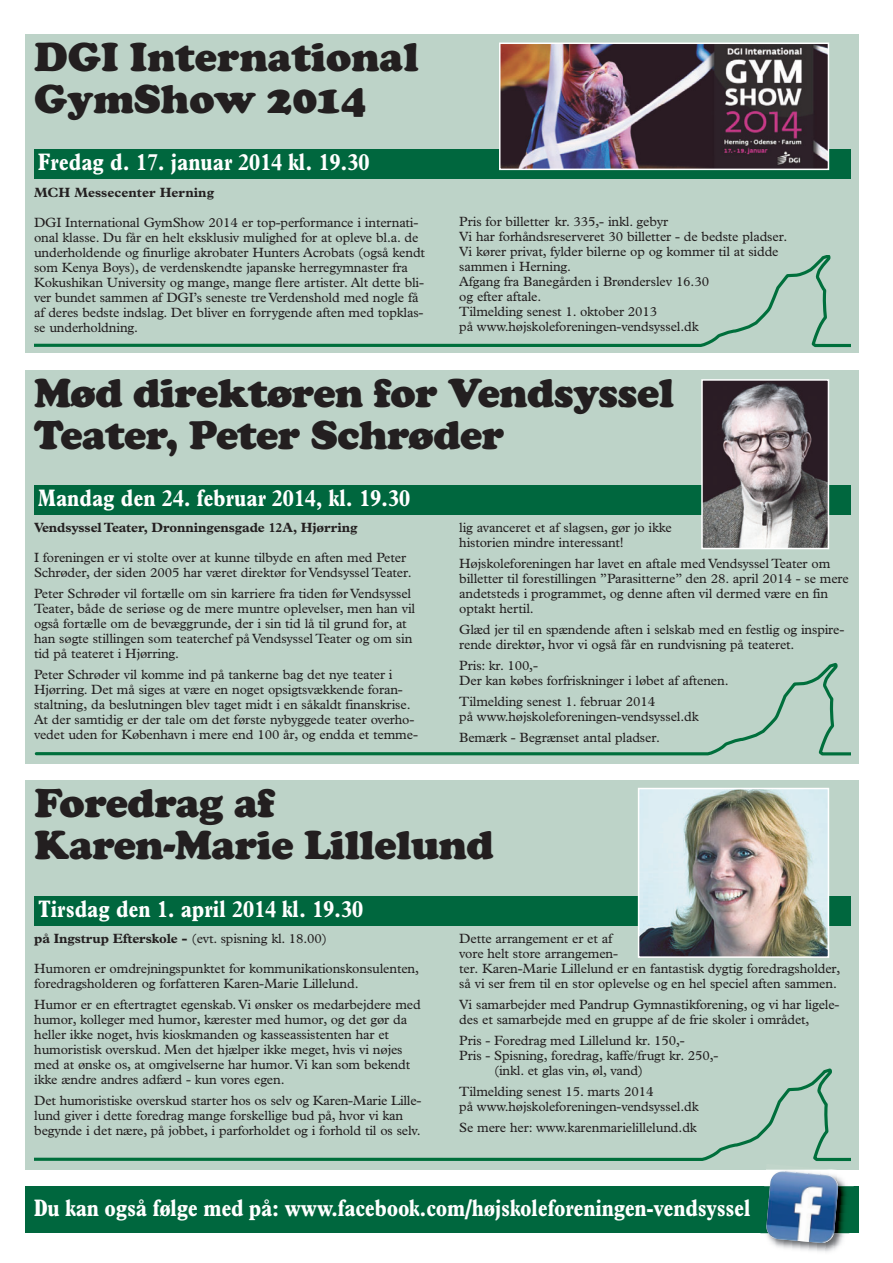
<style>
.page{position:relative;width:893px;height:1263px;background:#fff}
.page>*{position:absolute;margin:0;border:0;box-sizing:border-box;transform-origin:0 0}
.t1{font:900 42px/42px "Cooper";letter-spacing:-.01em;color:#231f20}
.t2{font:700 condensed 24px "Plantin";color:#fff}
.t3{font:13.5px/15px "Plantin";letter-spacing:-.01em;color:#231f20}
.t4{font:700 13.5px "Plantin";letter-spacing:-.01em;color:#231f20}
.s1{font-weight:700}
</style>
<div class="page">
<div style="left:26px;top:370px;width:833px;height:393px;background:#bdd3c8"></div>
<div style="left:26px;top:34px;width:833px;height:319px;background:#bdd3c8"></div>
<svg style="left:35px;top:663px;width:815px;height:92px"></svg>
<svg style="left:34px;top:255px;width:816px;height:92px"></svg>
<div style="left:34px;top:485px;width:816px;height:29px;background:#00673e"></div>
<div style="left:34px;top:149px;width:816px;height:30px;background:#00673e"></div>
<img style="left:502px;top:46px;width:324px;height:121px">
<div style="left:499px;top:43px;width:330px;height:127px;border:2px solid #fff"></div>
<img style="left:704px;top:382px;width:122px;height:164px">
<div style="left:701px;top:379px;width:128px;height:170px;border:2px solid #fff"></div>
<div style="left:26px;top:1186px;width:833px;height:47px;background:#00673e"></div>
<div style="left:26px;top:780px;width:833px;height:389px;background:#bdd3c8"></div>
<svg style="left:34px;top:1068px;width:816px;height:93px"></svg>
<div style="left:34px;top:896px;width:816px;height:30px;background:#00673e"></div>
<img style="left:641px;top:791px;width:185px;height:164px">
<div style="left:638px;top:788px;width:191px;height:170px;border:2px solid #fff"></div>
<img style="left:764px;top:1169px;width:91px;height:17px">
<img style="left:760px;top:1233px;width:89px;height:19px">
<img style="left:764px;top:1186px;width:89px;height:47px">
<img style="left:766px;top:1171px;width:73px;height:72px">
<h1 class="t1" style="left:34px;top:39px;width:386px">DGI International<br>GymShow 2014</h1>
<h2 class="t2" style="left:38px;top:153px;width:333px">Fredag d. 17. januar 2014 kl. 19.30</h2>
<p class="t4" style="left:34px;top:187px;width:182px">MCH Messecenter Herning</p>
<p class="t3" style="left:34px;top:216px;width:393px">DGI International GymShow 2014 er top-performance i internati&shy;onal klasse. Du får en helt eksklusiv mulighed for at opleve bl.a. de underholdende og finurlige akrobater Hunters Acrobats (også kendt som Kenya Boys), de verdenskendte japanske herregymnaster fra Kokushikan University og mange, mange flere artister. Alt dette bli&shy;ver bundet sammen af DGI’s seneste tre Verdenshold med nogle få af deres bedste indslag. Det bliver en forrygende aften med topklas&shy;se underholdning.</p>
<p class="t3" style="left:459px;top:215px;width:329px">Pris for billetter kr. 335,- inkl. gebyr<br>Vi har forhåndsreserveret 30 billetter - de bedste pladser.<br>Vi kører privat, fylder bilerne op og kommer til at sidde sammen i Herning.<br>Afgang fra Banegården i Brønderslev 16.30<br>og efter aftale.<br>Tilmelding senest 1. oktober 2013<br>på www.højskoleforeningen-vendsyssel.dk</p>
<h1 class="t1" style="left:34px;top:375px;width:642px">Mød direktøren for Vendsyssel<br>Teater, Peter Schrøder</h1>
<h2 class="t2" style="left:38px;top:489px;width:373px">Mandag den 24. februar 2014, kl. 19.30</h2>
<p class="t4" style="left:34px;top:523px;width:325px">Vendsyssel Teater, Dronningensgade 12A, Hjørring</p>
<p class="t3" style="left:34px;top:551px;width:379px">I foreningen er vi stolte over at kunne tilbyde en aften med Peter<br>Schrøder, der siden 2005 har været direktør for Vendsyssel Teater.</p>
<p class="t3" style="left:34px;top:587px;width:383px">Peter Schrøder vil fortælle om sin karriere fra tiden før Vendsyssel Teater, både de seriøse og de mere muntre oplevelser, men han vil også fortælle om de bevæggrunde, der i sin tid lå til grund for, at han søgte stillingen som teaterchef på Vendsyssel Teater og om sin tid på teateret i Hjørring.</p>
<p class="t3" style="left:34px;top:668px;width:385px">Peter Schrøder vil komme ind på tankerne bag det nye teater i Hjørring. Det må siges at være en noget opsigtsvækkende foran&shy;staltning, da beslutningen blev taget midt i en såkaldt finanskrise.<br>At der samtidig er der tale om det første nybyggede teater overho&shy;vedet uden for København i mere end 100 år, og endda et temme-</p>
<p class="t3" style="left:459px;top:521px;width:214px">lig avanceret et af slagsen, gør jo ikke historien mindre interessant!</p>
<p class="t3" style="left:459px;top:557px;width:391px">Højskoleforeningen har lavet en aftale med Vendsyssel Teater om billetter til forestillingen ”Parasitterne” den 28. april 2014 - se mere andetsteds i programmet, og denne aften vil dermed være en fin optakt hertil.</p>
<p class="t3" style="left:459px;top:623px;width:387px">Glæd jer til en spændende aften i selskab med en festlig og inspire&shy;rende direktør, hvor vi også får en rundvisning på teateret.</p>
<p class="t3" style="left:459px;top:659px;width:271px">Pris: kr. 100,-<br>Der kan købes forfriskninger i løbet af aftenen.</p>
<p class="t3" style="left:459px;top:695px;width:241px">Tilmelding senest 1. februar 2014<br>på www.højskoleforeningen-vendsyssel.dk</p>
<p class="t3" style="left:459px;top:731px;width:202px">Bemærk - Begrænset antal pladser.</p>
<h1 class="t1" style="left:34px;top:785px;width:461px">Foredrag af<br>Karen-Marie Lillelund</h1>
<h2 class="t2" style="left:38px;top:900px;width:326px">Tirsdag den 1. april 2014 kl. 19.30</h2>
<p class="t3" style="left:34px;top:932px;width:294px"><span class="s1">på Ingstrup Efterskole -</span> (evt. spisning kl. 18.00)</p>
<p class="t3" style="left:34px;top:962px;width:386px">Humoren er omdrejningspunktet for kommunikationskonsulenten, foredragsholderen og forfatteren Karen-Marie Lillelund.</p>
<p class="t3" style="left:34px;top:998px;width:388px">Humor er en eftertragtet egenskab. Vi ønsker os medarbejdere med humor, kolleger med humor, kærester med humor, og det gør da heller ikke noget, hvis kioskmanden og kasseassistenten har et humoristisk overskud. Men det hjælper ikke meget, hvis vi nøjes med at ønske os, at omgivelserne har humor. Vi kan som bekendt ikke ændre andres adfærd - kun vores egen.</p>
<p class="t3" style="left:34px;top:1094px;width:389px">Det humoristiske overskud starter hos os selv og Karen-Marie Lille&shy;lund giver i dette foredrag mange forskellige bud på, hvor vi kan begynde i det nære, på jobbet, i parforholdet og i forhold til os selv.</p>
<p class="t3" style="left:459px;top:932px;width:383px">Dette arrangement er et af<br>vore helt store arrangemen-<br>ter. Karen-Marie Lillelund er en fantastisk dygtig foredragsholder, så vi ser frem til en stor oplevelse og en hel speciel aften sammen.</p>
<p class="t3" style="left:459px;top:998px;width:382px">Vi samarbejder med Pandrup Gymnastikforening, og vi har ligele&shy;des et samarbejde med en gruppe af de frie skoler i området,</p>
<p class="t3" style="left:459px;top:1034px;width:227px">Pris - Foredrag med Lillelund kr. 150,-</p>
<p class="t3" style="left:459px;top:1049px;width:261px">Pris - Spisning, foredrag, kaffe/frugt kr. 250,-</p>
<p class="t3" style="left:494px;top:1064px;width:151px">(inkl. et glas vin, øl, vand)</p>
<p class="t3" style="left:459px;top:1085px;width:241px">Tilmelding senest 15. marts 2014<br>på www.højskoleforeningen-vendsyssel.dk</p>
<p class="t3" style="left:459px;top:1121px;width:239px">Se mere her: www.karenmarielillelund.dk</p>
<h2 class="t2" style="left:34px;top:1199px;width:718px">Du kan også følge med på: www.facebook.com/højskoleforeningen-vendsyssel</h2>
</div>
